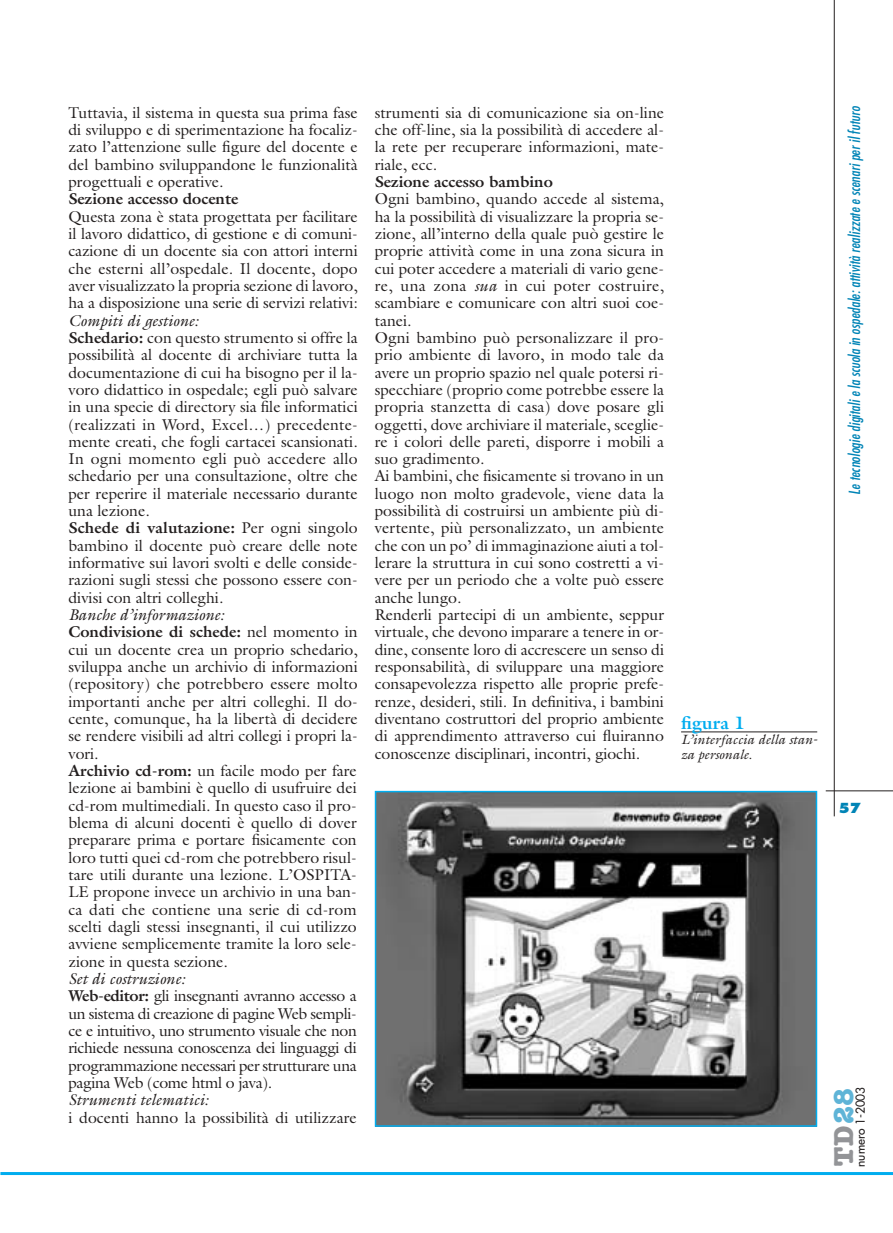
<style>
.page{position:relative;width:893px;height:1233px;background:#fff}
.page>*{position:absolute;margin:0;border:0;box-sizing:border-box;transform-origin:0 0}
.t1{font:700 27.45px "American Typewriter";color:#939497}
.t2{font:700 18px "Galliard";color:#00adef}
.t3{font:15.75px/17.2px "Galliard";color:#231f1f;text-align:justify}
.t4{font:15.75px/17.2px "Galliard";letter-spacing:-.025em;color:#231f1f}
.t5{font:700 15.75px "Galliard";color:#231f1f}
.t6{font:italic 15.75px "Galliard";color:#231f1f}
.t7{font:italic condensed 15px "Futura";color:#0084b6}
.t8{font:italic 13.5px/15px "Galliard";color:#231f1f}
.t9{font:800 13.5px "Futura";color:#0084b6}
.t10{font:12px "Futura";color:#231f1f}
.s1{font-style:italic}
.s2{font-weight:700}
.s3{color:#5fb4d7}
</style>
<div class="page">
<hr style="left:0;top:1172px;width:892px;height:3px;background:#00adef">
<hr style="left:825px;top:790px;width:67px;height:1px;background:#231f1f">
<hr style="left:833px;top:0;width:1px;height:816px;background:#231f1f">
<img style="left:378px;top:794px;width:436px;height:330px">
<div style="left:375px;top:791px;width:442px;height:336px;border:2px solid #00adef"></div>
<hr style="left:681px;top:732px;width:136px;height:1px;background:#231f1f">
<p class="t3" style="left:68px;top:105px;width:291px">Tuttavia, il sistema in questa sua prima fase di sviluppo e di sperimentazione ha focaliz&shy;zato l’attenzione sulle figure del docente e del bambino sviluppandone le funzionalità progettuali e operative.</p>
<p class="t5" style="left:68px;top:193px;width:171px">Sezione accesso docente</p>
<p class="t3" style="left:68px;top:209px;width:291px">Questa zona è stata progettata per facilitare il lavoro didattico, di gestione e di comuni&shy;cazione di un docente sia con attori interni che esterni all’ospedale. Il docente, dopo aver visualizzato la propria sezione di lavoro, ha a disposizione una serie di servizi relativi:</p>
<p class="t3" style="left:68px;top:313px;width:291px;text-align:left"><span class="s1">Compiti di gestione:<br></span><span class="s2">Schedario:</span> con questo strumento si offre la possibilità al docente di archiviare tutta la documentazione di cui ha bisogno per il la&shy;voro didattico in ospedale; egli può salvare in una specie di directory sia file informatici (realizzati in Word, Excel…) precedente&shy;mente creati, che fogli cartacei scansionati.<br>In ogni momento egli può accedere allo schedario per una consultazione, oltre che per reperire il materiale necessario durante una lezione.<br><span class="s2">Schede di valutazione:</span> Per ogni singolo bambino il docente può creare delle note informative sui lavori svolti e delle conside&shy;razioni sugli stessi che possono essere con&shy;divisi con altri colleghi.</p>
<p class="t3" style="left:68px;top:608px;width:291px;text-align:left"><span class="s1">Banche d’informazione:<br></span><span class="s2">Condivisione di schede:</span> nel momento in cui un docente crea un proprio schedario, sviluppa anche un archivio di informazioni (repository) che potrebbero essere molto importanti anche per altri colleghi. Il do&shy;cente, comunque, ha la libertà di decidere se rendere visibili ad altri collegi i propri la&shy;vori.<br><span class="s2">Archivio cd-rom:</span> un facile modo per fare lezione ai bambini è quello di usufruire dei cd-rom multimediali. In questo caso il pro&shy;blema di alcuni docenti è quello di dover preparare prima e portare fisicamente con loro tutti quei cd-rom che potrebbero risul&shy;tare utili durante una lezione. L’OSPITA-LE propone invece un archivio in una ban&shy;ca dati che contiene una serie di cd-rom scelti dagli stessi insegnanti, il cui utilizzo avviene semplicemente tramite la loro sele&shy;zione in questa sezione.</p>
<p class="t4" style="left:68px;top:972px;width:290px"><span class="s1">Set di costruzione:<br></span><span class="s2">Web-editor:</span> gli insegnanti avranno accesso a un sistema di creazione di pagine Web sempli&shy;ce e intuitivo, uno strumento visuale che non richiede nessuna conoscenza dei linguaggi di programmazione necessari per strutturare una pagina Web (come html o java).</p>
<p class="t6" style="left:68px;top:1094px;width:141px">Strumenti telematici:</p>
<p class="t3" style="left:68px;top:1110px;width:290px">i docenti hanno la possibilità di utilizzare</p>
<p class="t3" style="left:375px;top:105px;width:291px">strumenti sia di comunicazione sia on-line che off-line, sia la possibilità di accedere al&shy;la rete per recuperare informazioni, mate&shy;riale, ecc.</p>
<p class="t5" style="left:375px;top:176px;width:179px">Sezione accesso bambino</p>
<p class="t3" style="left:375px;top:192px;width:291px;text-align:left">Ogni bambino, quando accede al sistema, ha la possibilità di visualizzare la propria se&shy;zione, all’interno della quale può gestire le proprie attività come in una zona sicura in cui poter accedere a materiali di vario gene&shy;re, una zona <span class="s1">sua</span> in cui poter costruire, scambiare e comunicare con altri suoi coe&shy;tanei.<br>Ogni bambino può personalizzare il pro&shy;prio ambiente di lavoro, in modo tale da avere un proprio spazio nel quale potersi ri&shy;specchiare (proprio come potrebbe essere la propria stanzetta di casa) dove posare gli oggetti, dove archiviare il materiale, sceglie&shy;re i colori delle pareti, disporre i mobili a suo gradimento.<br>Ai bambini, che fisicamente si trovano in un luogo non molto gradevole, viene data la possibilità di costruirsi un ambiente più di&shy;vertente, più personalizzato, un ambiente che con un po’ di immaginazione aiuti a tol&shy;lerare la struttura in cui sono costretti a vi&shy;vere per un periodo che a volte può essere anche lungo.<br>Renderli partecipi di un ambiente, seppur virtuale, che devono imparare a tenere in or&shy;dine, consente loro di accrescere un senso di responsabilità, di sviluppare una maggiore consapevolezza rispetto alle proprie prefe&shy;renze, desideri, stili. In definitiva, i bambini diventano costruttori del proprio ambiente di apprendimento attraverso cui fluiranno conoscenze disciplinari, incontri, giochi.</p>
<p class="t7" style="left:847px;top:495px;width:391px;rotate:-90deg">Le tecnologie digitali e la scuola in ospedale: attività realizzate e scenari per il futuro</p>
<p class="t2" style="left:681px;top:716px;width:66px">figura 1</p>
<p class="t8" style="left:681px;top:734px;width:138px">L’interfaccia della stan&shy;za personale.</p>
<p class="t9" style="left:838px;top:802px;width:24px">57</p>
<h1 class="t1" style="left:834px;top:1166px;width:79px;rotate:-90deg">TD<span class="s3">28</span></h1>
<p class="t10" style="left:854px;top:1167px;width:82px;rotate:-90deg">numero 1-2003</p>
</div>
